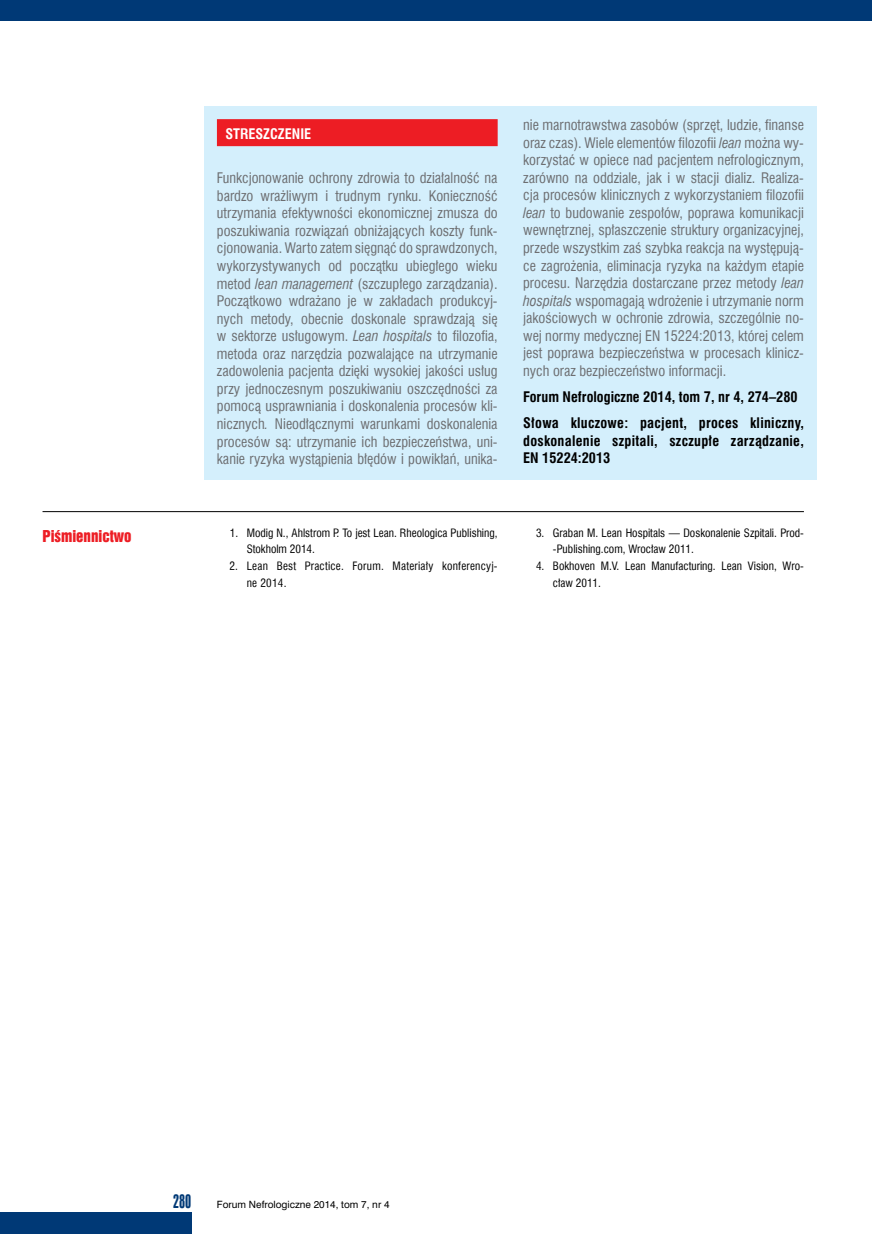
<style>
.page{position:relative;width:872px;height:1234px;background:#fff}
.page>*{position:absolute;margin:0;border:0;box-sizing:border-box;transform-origin:0 0}
.t1{font:18px "Swis 924 EU";color:#003976}
.t2{font:15px "Swis 921 EU";color:#ed1d24}
.t3{font:14.25px/17.5px "Swis 721 Cn EU";color:#6d6e71;text-align:justify}
.t4{font:700 14.25px/26.1px "Swis 721 Cn EU";letter-spacing:.02em;color:#000}
.t5{font:700 14.25px "Swis 721 Cn EU";color:#fff}
.t6{font:11.25px/16.5px "Swis 721 Cn EU";color:#000}
.t7{font:11.25px/16.5px "Swis 721 Cn EU";letter-spacing:.02em;color:#000}
.t8{font:9.3px "Swis 721 PL";color:#000}
.s1{font-style:italic}
</style>
<div class="page">
<div style="left:0;top:0;width:872px;height:21px;background:#003976"></div>
<div style="left:0;top:1212px;width:191px;height:21px;background:#003976"></div>
<div style="left:204px;top:106px;width:612px;height:373px;background:#d4effc"></div>
<div style="left:217px;top:119px;width:280px;height:27px;background:#ed1d24"></div>
<hr style="left:43px;top:511px;width:761px;height:1px;background:#000">
<p class="t5" style="left:225px;top:125px;width:87px">STRESZCZENIE</p>
<p class="t3" style="left:217px;top:169px;width:282px">Funkcjonowanie ochrony zdrowia to działalność na bardzo wrażliwym i trudnym rynku. Konieczność utrzymania efektywności ekonomicznej zmusza do poszukiwania rozwiązań obniżających koszty funk&shy;cjonowania. Warto zatem sięgnąć do sprawdzonych, wykorzystywanych od początku ubiegłego wieku metod <span class="s1">lean management</span> (szczupłego zarządzania).<br>Początkowo wdrażano je w zakładach produkcyj&shy;nych metody, obecnie doskonale sprawdzają się w sektorze usługowym. <span class="s1">Lean hospitals</span> to filozofia, metoda oraz narzędzia pozwalające na utrzymanie zadowolenia pacjenta dzięki wysokiej jakości usług przy jednoczesnym poszukiwaniu oszczędności za pomocą usprawniania i doskonalenia procesów kli&shy;nicznych<span class="s1">.</span> Nieodłącznymi warunkami doskonalenia procesów są: utrzymanie ich bezpieczeństwa, uni&shy;kanie ryzyka wystąpienia błędów i powikłań, unika-</p>
<p class="t2" style="left:43px;top:525px;width:90px">Piśmiennictwo</p>
<p class="t6" style="left:247px;top:524px;width:252px;text-indent:-17px">1. Modig N., Ahlstrom P. To jest Lean. Rheologica Publishing,<br>Stokholm 2014.</p>
<p class="t7" style="left:247px;top:557px;width:252px;text-indent:-17px">2. Lean Best Practice. Forum. Materiały konferencyj&shy;ne 2014.</p>
<p class="t3" style="left:523px;top:116px;width:282px">nie marnotrawstwa zasobów (sprzęt, ludzie, finanse oraz czas). Wiele elementów filozofii <span class="s1">lean</span> można wy&shy;korzystać w opiece nad pacjentem nefrologicznym, zarówno na oddziale, jak i w stacji dializ. Realiza&shy;cja procesów klinicznych z wykorzystaniem filozofii <span class="s1">lean</span> to budowanie zespołów, poprawa komunikacji wewnętrznej, spłaszczenie struktury organizacyjnej, przede wszystkim zaś szybka reakcja na występują&shy;ce zagrożenia, eliminacja ryzyka na każdym etapie procesu. Narzędzia dostarczane przez metody <span class="s1">lean hospitals</span> wspomagają wdrożenie i utrzymanie norm jakościowych w ochronie zdrowia, szczególnie no&shy;wej normy medycznej EN 15224:2013, której celem jest poprawa bezpieczeństwa w procesach klinicz&shy;nych oraz bezpieczeństwo informacji.</p>
<p class="t4" style="left:523px;top:384px;width:282px">Forum Nefrologiczne 2014, tom 7, nr 4, 274–280<br>Słowa kluczowe: pacjent, proces kliniczny,</p>
<p class="t4" style="left:523px;top:432px;width:282px;line-height:17.5px">doskonalenie szpitali, szczupłe zarządzanie,<br>EN 15224:2013</p>
<p class="t6" style="left:553px;top:524px;width:252px;text-indent:-17px">3. Graban M. Lean Hospitals — Doskonalenie Szpitali. Prod--Publishing.com, Wrocław 2011.</p>
<p class="t6" style="left:553px;top:557px;width:252px;text-indent:-17px">4. Bokhoven M.V. Lean Manufacturing. Lean Vision, Wro&shy;cław 2011.</p>
<p class="t1" style="left:173px;top:1189px;width:20px">280</p>
<p class="t8" style="left:217px;top:1198px;width:174px">Forum Nefrologiczne 2014, tom 7, nr 4</p>
</div>
